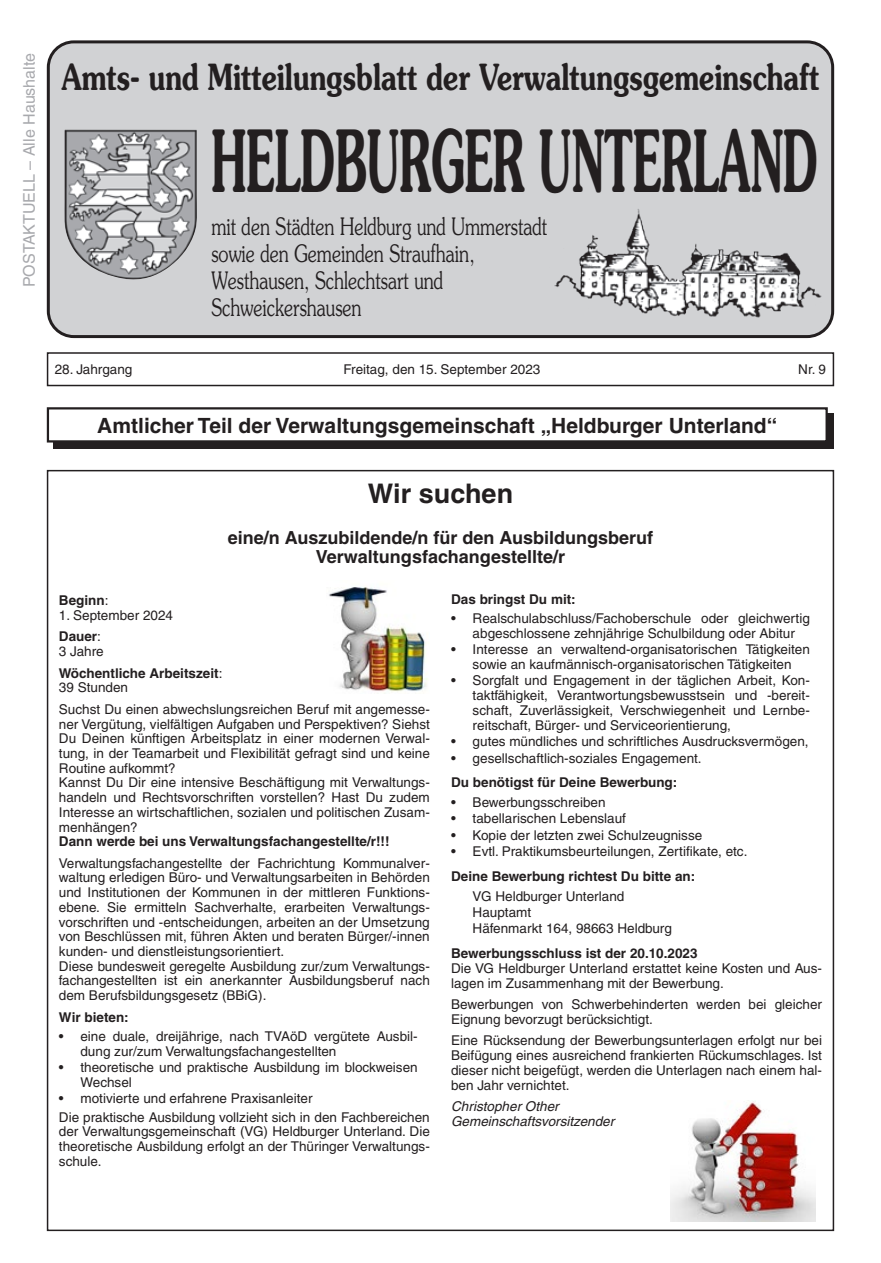
<style>
.page{position:relative;width:881px;height:1263px;background:#fff}
.page>*{position:absolute;margin:0;border:0;box-sizing:border-box;transform-origin:0 0}
.t1{font:600 85.5px "Souvenir LT";color:#231f20;scale:.5 1}
.t2{font:600 36px "Souvenir LT";color:#231f20;scale:.75 1}
.Überschrift{font:700 27px "Helvetica LT";color:#231f20}
.t3{font:300 24px/27px "Souvenir LT";color:#231f20;scale:.75 1}
.Schattenbalken{font:700 21px "Helvetica LT";color:#231f20}
.Zwischenüberschrift{font:700 18px/19.6px "Helvetica LT";color:#231f20;text-align:center}
.Postaktuell{font:16.05px "Helvetica LT";color:#a8a9ad}
.t4{font:13.5px/14.7px "Helvetica LT";color:#231f20;text-align:justify}
.t5{font:700 13.5px "Helvetica LT";color:#231f20}
.t6{font:italic 13.5px "Helvetica LT";color:#231f20}
.s1{font-weight:400}
</style>
<div class="page">
<div style="left:47px;top:352px;width:786px;height:34px;border:2px solid #231f20"></div>
<div style="left:48px;top:42px;width:784px;height:295px;background:#d1d2d4;border-radius:26px"></div>
<div style="left:47px;top:40px;width:786px;height:298px;border:3px solid #231f20;border-radius:26px"></div>
<img style="left:64px;top:129px;width:133px;height:151px">
<img style="left:554px;top:209px;width:267px;height:109px">
<div style="left:53px;top:414px;width:780px;height:35px;background:#231f20"></div>
<div style="left:48px;top:408px;width:778px;height:33px;background:#fff"></div>
<div style="left:47px;top:407px;width:780px;height:35px;border:2px solid #231f20"></div>
<img style="left:329px;top:587px;width:99px;height:105px">
<img style="left:670px;top:1100px;width:144px;height:121px">
<p class="Postaktuell" style="left:20px;top:287px;width:236px;rotate:-90deg">POSTAKTUELL – Alle Haushalte</p>
<h2 class="t2" style="left:62px;top:54px;width:1011px">Amts- und Mitteilungsblatt der Verwaltungsgemeinschaft</h2>
<h1 class="t1" style="left:211px;top:107px;width:1214px">HELDBURGER UNTERLAND</h1>
<h3 class="t3" style="left:211px;top:213px;width:449px">mit den Städten Heldburg und Ummerstadt sowie den Gemeinden Straufhain,<br>Westhausen, Schlechtsart und<br>Schweickershausen</h3>
<p class="t4" style="left:55px;top:362px;width:79px">28. Jahrgang</p>
<p class="t4" style="left:343px;top:362px;width:198px">Freitag, den 15. September 2023</p>
<p class="t4" style="left:798px;top:362px;width:29px">Nr. 9</p>
<p class="Schattenbalken" style="left:97px;top:413px;width:681px">Amtlicher Teil der Verwaltungsgemeinschaft „Heldburger Unterland“</p>
<p class="Überschrift" style="left:367px;top:477px;width:147px">Wir suchen</p>
<p class="Zwischenüberschrift" style="left:228px;top:527px;width:426px">eine/n Auszubildende/n für den Ausbildungsberuf<br>Verwaltungsfachangestellte/r</p>
<p class="t5" style="left:59px;top:592px;width:51px">Beginn<span class="s1">:</span></p>
<p class="t4" style="left:59px;top:608px;width:116px">1. September 2024</p>
<p class="t5" style="left:59px;top:628px;width:44px">Dauer<span class="s1">:</span></p>
<p class="t4" style="left:59px;top:644px;width:46px">3 Jahre</p>
<p class="t5" style="left:59px;top:665px;width:165px">Wöchentliche Arbeitszeit<span class="s1">:</span></p>
<p class="t4" style="left:59px;top:680px;width:71px">39 Stunden</p>
<p class="t4" style="left:59px;top:702px;width:372px">Suchst Du einen abwechslungsreichen Beruf mit angemesse&shy;ner Vergütung, vielfältigen Aufgaben und Perspektiven? Siehst Du Deinen künftigen Arbeitsplatz in einer modernen Verwal&shy;tung, in der Teamarbeit und Flexibilität gefragt sind und keine Routine aufkommt?</p>
<p class="t4" style="left:59px;top:775px;width:372px">Kannst Du Dir eine intensive Beschäftigung mit Verwaltungs&shy;handeln und Rechtsvorschriften vorstellen? Hast Du zudem Interesse an wirtschaftlichen, sozialen und politischen Zusam&shy;menhängen?</p>
<p class="t5" style="left:59px;top:833px;width:332px">Dann werde bei uns Verwaltungsfachangestellte/r!!!</p>
<p class="t4" style="left:59px;top:856px;width:372px">Verwaltungsfachangestellte der Fachrichtung Kommunalver&shy;waltung erledigen Büro- und Verwaltungsarbeiten in Behörden und Institutionen der Kommunen in der mittleren Funktions&shy;ebene. Sie ermitteln Sachverhalte, erarbeiten Verwaltungs&shy;vorschriften und -entscheidungen, arbeiten an der Umsetzung von Beschlüssen mit, führen Akten und beraten Bürger/-innen kunden- und dienstleistungsorientiert.</p>
<p class="t4" style="left:59px;top:959px;width:372px">Diese bundesweit geregelte Ausbildung zur/zum Verwaltungs&shy;fachangestellten ist ein anerkannter Ausbildungsberuf nach dem Berufsbildungsgesetz (BBiG).</p>
<p class="t5" style="left:59px;top:1009px;width:71px">Wir bieten:</p>
<p class="t4" style="left:59px;top:1029px;width:6px">•</p>
<p class="t4" style="left:80px;top:1029px;width:338px">eine duale, dreijährige, nach TVAöD vergütete Ausbil&shy;dung zur/zum Verwaltungsfachangestellten</p>
<p class="t4" style="left:59px;top:1060px;width:6px">•</p>
<p class="t4" style="left:80px;top:1060px;width:338px">theoretische und praktische Ausbildung im blockweisen<br>Wechsel</p>
<p class="t4" style="left:59px;top:1091px;width:6px">•</p>
<p class="t4" style="left:80px;top:1091px;width:233px">motivierte und erfahrene Praxisanleiter</p>
<p class="t4" style="left:59px;top:1109px;width:372px">Die praktische Ausbildung vollzieht sich in den Fachbereichen der Verwaltungsgemeinschaft (VG) Heldburger Unterland. Die theoretische Ausbildung erfolgt an der Thüringer Verwaltungs&shy;schule.</p>
<p class="t5" style="left:451px;top:591px;width:126px">Das bringst Du mit:</p>
<p class="t4" style="left:451px;top:611px;width:6px">•</p>
<p class="t4" style="left:472px;top:611px;width:338px">Realschulabschluss/Fachoberschule oder gleichwertig abgeschlossene zehnjährige Schulbildung oder Abitur</p>
<p class="t4" style="left:451px;top:642px;width:6px">•</p>
<p class="t4" style="left:472px;top:642px;width:338px">Interesse an verwaltend-organisatorischen Tätigkeiten sowie an kaufmännisch-organisatorischen Tätigkeiten</p>
<p class="t4" style="left:451px;top:673px;width:6px">•</p>
<p class="t4" style="left:472px;top:673px;width:338px">Sorgfalt und Engagement in der täglichen Arbeit, Kon&shy;taktfähigkeit, Verantwortungsbewusstsein und -bereit&shy;schaft, Zuverlässigkeit, Verschwiegenheit und Lernbe&shy;reitschaft, Bürger- und Serviceorientierung,</p>
<p class="t4" style="left:451px;top:734px;width:6px">•</p>
<p class="t4" style="left:472px;top:734px;width:337px">gutes mündliches und schriftliches Ausdrucksvermögen,</p>
<p class="t4" style="left:451px;top:750px;width:6px">•</p>
<p class="t4" style="left:472px;top:750px;width:230px">gesellschaftlich-soziales Engagement.</p>
<p class="t5" style="left:451px;top:774px;width:228px">Du benötigst für Deine Bewerbung:</p>
<p class="t4" style="left:451px;top:795px;width:6px">•</p>
<p class="t4" style="left:472px;top:795px;width:134px">Bewerbungsschreiben</p>
<p class="t4" style="left:451px;top:811px;width:6px">•</p>
<p class="t4" style="left:472px;top:811px;width:155px">tabellarischen Lebenslauf</p>
<p class="t4" style="left:451px;top:828px;width:6px">•</p>
<p class="t4" style="left:472px;top:828px;width:231px">Kopie der letzten zwei Schulzeugnisse</p>
<p class="t4" style="left:451px;top:844px;width:6px">•</p>
<p class="t4" style="left:472px;top:844px;width:276px">Evtl. Praktikumsbeurteilungen, Zertifikate, etc.</p>
<p class="t5" style="left:451px;top:868px;width:245px">Deine Bewerbung richtest Du bitte an:</p>
<p class="t4" style="left:472px;top:888px;width:153px">VG Heldburger Unterland</p>
<p class="t4" style="left:472px;top:905px;width:60px">Hauptamt</p>
<p class="t4" style="left:472px;top:921px;width:201px">Häfenmarkt 164, 98663 Heldburg</p>
<p class="t5" style="left:451px;top:945px;width:248px">Bewerbungsschluss ist der 20.10.2023</p>
<p class="t4" style="left:451px;top:961px;width:372px">Die VG Heldburger Unterland erstattet keine Kosten und Aus&shy;lagen im Zusammenhang mit der Bewerbung.</p>
<p class="t4" style="left:451px;top:997px;width:372px">Bewerbungen von Schwerbehinderten werden bei gleicher<br>Eignung bevorzugt berücksichtigt.</p>
<p class="t4" style="left:451px;top:1033px;width:372px">Eine Rücksendung der Bewerbungsunterlagen erfolgt nur bei Beifügung eines ausreichend frankierten Rückumschlages. Ist dieser nicht beigefügt, werden die Unterlagen nach einem hal&shy;ben Jahr vernichtet.</p>
<p class="t6" style="left:451px;top:1098px;width:109px">Christopher Other</p>
<p class="t6" style="left:451px;top:1113px;width:165px">Gemeinschaftsvorsitzender</p>
</div>
